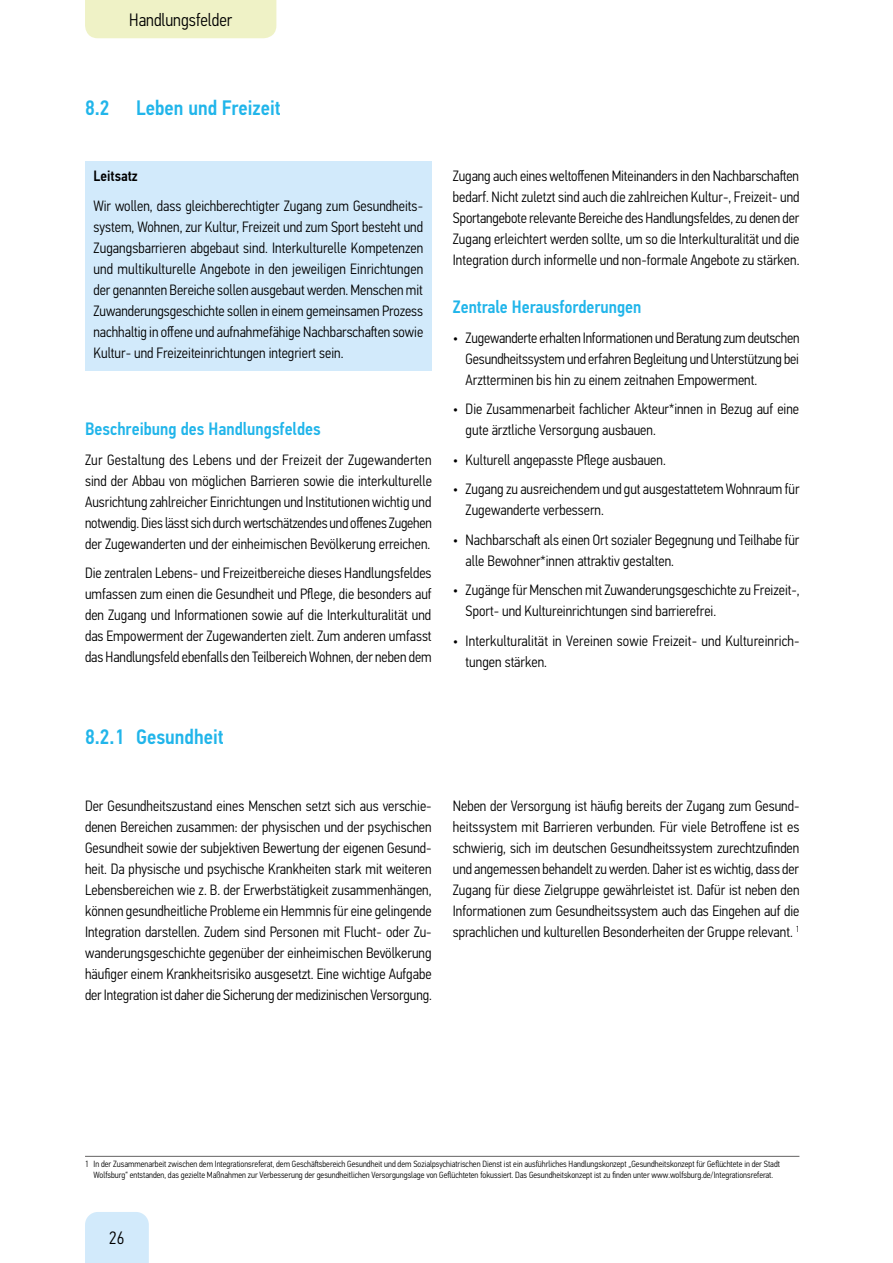
<style>
.page{position:relative;width:893px;height:1263px;background:#fff}
.page>*{position:absolute;margin:0;border:0;box-sizing:border-box;transform-origin:0 0}
.t1{font:500 21px "PF Din Text Cond Pro";color:#21b5ea}
.t2{font:500 18px "PF Din Text Cond Pro";color:#21b5ea}
.t3{font:300 18px "PF Din Text Cond Pro";color:#000}
.t4{font:300 15px/21px "PF Din Text Cond Pro";color:#000;text-align:justify}
.t5{font:500 15px "PF Din Text Cond Pro";color:#000}
.t6{font:300 9px/10.8px "PF Din Text Cond Pro";color:#000;text-align:center}
</style>
<div class="page">
<div style="left:85px;top:0;width:191px;height:38px;background:#eff2c6"></div>
<div style="left:85px;top:1212px;width:64px;height:51px;background:#d2eafb"></div>
<div style="left:85px;top:162px;width:347px;height:32px;background:#d2eafb"></div>
<div style="left:85px;top:191px;width:347px;height:179px;background:#d2eafb"></div>
<hr style="left:85px;top:1156px;width:714px;height:1px;background:#646363">
<p class="t3" style="left:129px;top:10px;width:104px">Handlungsfelder</p>
<h1 class="t1" style="left:85px;top:95px;width:26px">8.2</h1>
<h1 class="t1" style="left:136px;top:95px;width:146px">Leben und Freizeit</h1>
<p class="t5" style="left:94px;top:167px;width:46px">Leitsatz</p>
<p class="t4" style="left:94px;top:195px;width:331px">Wir wollen, dass gleichberechtigter Zugang zum Gesundheits&shy;system, Wohnen, zur Kultur, Freizeit und zum Sport besteht und Zugangsbarrieren abgebaut sind. Interkulturelle Kompetenzen und multikulturelle Angebote in den jeweiligen Einrichtungen der genannten Bereiche sollen ausgebaut werden. Menschen mit Zuwanderungsgeschichte sollen in einem gemeinsamen Prozess nachhaltig in offene und aufnahmefähige Nachbarschaften sowie Kultur- und Freizeiteinrichtungen integriert sein.</p>
<p class="t2" style="left:85px;top:418px;width:237px">Beschreibung des Handlungsfeldes</p>
<p class="t4" style="left:85px;top:449px;width:348px">Zur Gestaltung des Lebens und der Freizeit der Zugewanderten sind der Abbau von möglichen Barrieren sowie die interkulturelle Ausrichtung zahlreicher Einrichtungen und Institutionen wichtig und notwendig. Dies lässt sich durch wertschätzendes und offenes Zugehen der Zugewanderten und der einheimischen Bevölkerung erreichen.</p>
<p class="t4" style="left:85px;top:563px;width:348px">Die zentralen Lebens- und Freizeitbereiche dieses Handlungsfeldes umfassen zum einen die Gesundheit und Pflege, die besonders auf den Zugang und Informationen sowie auf die Interkulturalität und das Empowerment der Zugewanderten zielt. Zum anderen umfasst das Handlungsfeld ebenfalls den Teilbereich Wohnen, der neben dem</p>
<p class="t4" style="left:453px;top:166px;width:348px">Zugang auch eines weltoffenen Miteinanders in den Nachbarschaften bedarf. Nicht zuletzt sind auch die zahlreichen Kultur-, Freizeit- und Sportangebote relevante Bereiche des Handlungsfeldes, zu denen der Zugang erleichtert werden sollte, um so die Interkulturalität und die Integration durch informelle und non-formale Angebote zu stärken.</p>
<p class="t2" style="left:453px;top:296px;width:190px">Zentrale Herausforderungen</p>
<p class="t4" style="left:466px;top:327px;width:335px;text-indent:-13px">• Zugewanderte erhalten Informationen und Beratung zum deutschen Gesundheitssystem und erfahren Begleitung und Unterstützung bei Arztterminen bis hin zu einem zeitnahen Empowerment.</p>
<p class="t4" style="left:466px;top:399px;width:335px;text-indent:-13px">• Die Zusammenarbeit fachlicher Akteur*innen in Bezug auf eine gute ärztliche Versorgung ausbauen.</p>
<p class="t4" style="left:453px;top:449px;width:214px">• Kulturell angepasste Pflege ausbauen.</p>
<p class="t4" style="left:466px;top:479px;width:335px;text-indent:-13px">• Zugang zu ausreichendem und gut ausgestattetem Wohnraum für<br>Zugewanderte verbessern.</p>
<p class="t4" style="left:466px;top:529px;width:335px;text-indent:-13px">• Nachbarschaft als einen Ort sozialer Begegnung und Teilhabe für alle Bewohner*innen attraktiv gestalten.</p>
<p class="t4" style="left:466px;top:580px;width:335px;text-indent:-13px">• Zugänge für Menschen mit Zuwanderungsgeschichte zu Freizeit-,<br>Sport- und Kultureinrichtungen sind barrierefrei.</p>
<p class="t4" style="left:466px;top:630px;width:335px;text-indent:-13px">• Interkulturalität in Vereinen sowie Freizeit- und Kultureinrich&shy;tungen stärken.</p>
<h1 class="t1" style="left:85px;top:724px;width:140px">8.2.1 Gesundheit</h1>
<p class="t4" style="left:85px;top:795px;width:348px">Der Gesundheitszustand eines Menschen setzt sich aus verschie&shy;denen Bereichen zusammen: der physischen und der psychischen Gesundheit sowie der subjektiven Bewertung der eigenen Gesund&shy;heit. Da physische und psychische Krankheiten stark mit weiteren Lebensbereichen wie z. B. der Erwerbstätigkeit zusammenhängen, können gesundheitliche Probleme ein Hemmnis für eine gelingende Integration darstellen. Zudem sind Personen mit Flucht- oder Zu&shy;wanderungsgeschichte gegenüber der einheimischen Bevölkerung häufiger einem Krankheitsrisiko ausgesetzt. Eine wichtige Aufgabe der Integration ist daher die Sicherung der medizinischen Versorgung.</p>
<p class="t4" style="left:453px;top:795px;width:348px">Neben der Versorgung ist häufig bereits der Zugang zum Gesund&shy;heitssystem mit Barrieren verbunden. Für viele Betroffene ist es schwierig, sich im deutschen Gesundheitssystem zurechtzufinden und angemessen behandelt zu werden. Daher ist es wichtig, dass der Zugang für diese Zielgruppe gewährleistet ist. Dafür ist neben den Informationen zum Gesundheitssystem auch das Eingehen auf die sprachlichen und kulturellen Besonderheiten der Gruppe relevant. <sup>1</sup></p>
<p class="t6" style="left:85px;top:1159px;width:696px">1 In der Zusammenarbeit zwischen dem Integrationsreferat, dem Geschäftsbereich Gesundheit und dem Sozialpsychiatrischen Dienst ist ein ausführliches Handlungskonzept „Gesundheitskonzept für Geflüchtete in der Stadt<br>Wolfsburg“ entstanden, das gezielte Maßnahmen zur Verbesserung der gesundheitlichen Versorgungslage von Geflüchteten fokussiert. Das Gesundheitskonzept ist zu finden unter www.wolfsburg.de/Integrationsreferat.</p>
<p class="t3" style="left:109px;top:1228px;width:17px">26</p>
</div>
